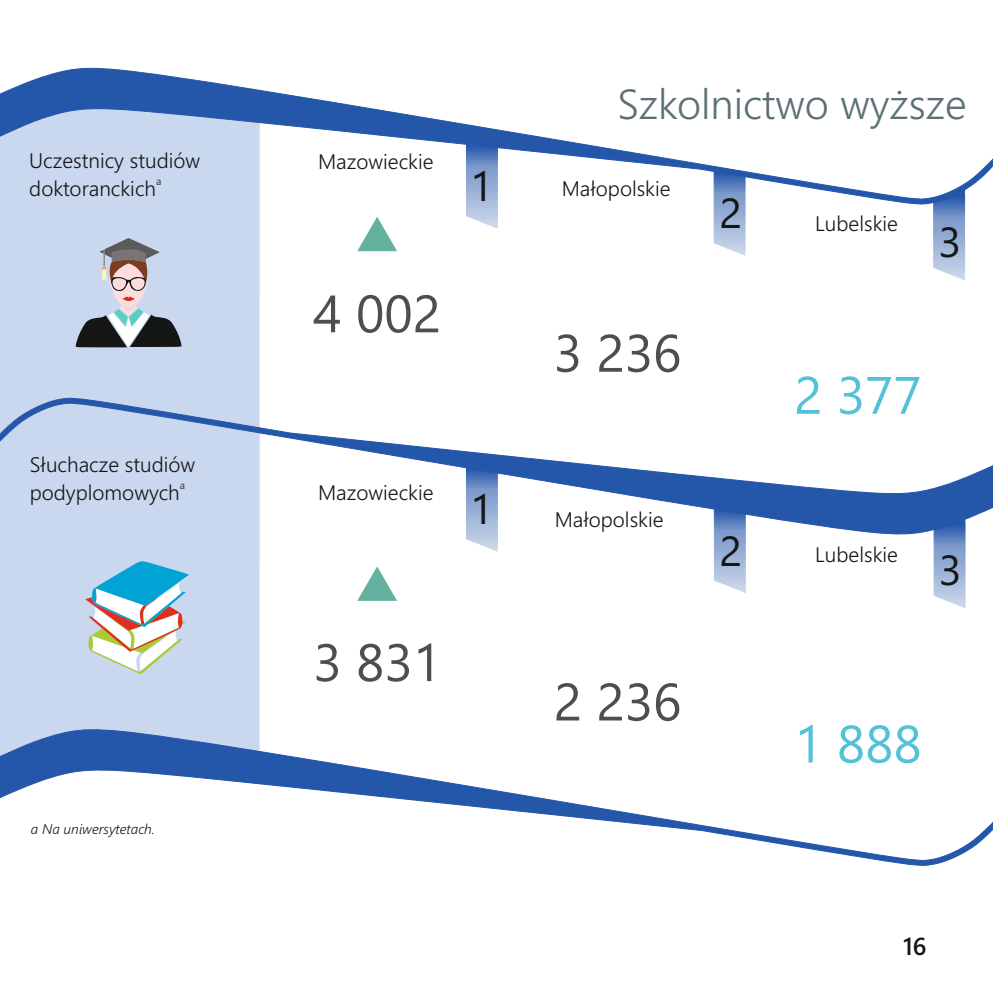
<style>
.page{position:relative;width:993px;height:993px;background:#fff}
.page>*{position:absolute;margin:0;border:0;box-sizing:border-box;transform-origin:0 0}
.t1{font:300 42px "Segoe UI";color:#5b7174}
.t2{font:600 24.5px "Segoe UI";color:#151616}
.t3{font:300 21px "Segoe UI";color:#151616}
.t4{font:italic 300 14px "Segoe UI";color:#151616}
.t5{font:300 10.5px "Segoe UI";color:#151616}
</style>
<div class="page">
<div style="left:0;top:535px;width:259px;height:193px;background:#c9d8ef"></div>
<div style="left:0;top:204px;width:259px;height:193px;background:#c9d8ef"></div>
<svg style="left:0;top:397px;width:966px;height:138px;fill:#c9d8ef"></svg>
<svg style="left:290px;top:435px;width:702px;height:99px"></svg>
<svg style="left:0;top:728px;width:992px;height:137px"></svg>
<svg style="left:0;top:729px;width:702px;height:98px"></svg>
<svg style="left:0;top:67px;width:992px;height:137px"></svg>
<svg style="left:0;top:68px;width:712px;height:100px"></svg>
<svg style="left:75px;top:238px;width:107px;height:109px;background:#a2a7b2"></svg>
<svg style="left:85px;top:560px;width:104px;height:114px"></svg>
<svg style="left:357px;top:217px;width:40px;height:34px"></svg>
<svg style="left:358px;top:566px;width:39px;height:34px"></svg>
<svg style="left:465px;top:144px;width:33px;height:85px;background:#94acd4"></svg>
<svg style="left:712px;top:171px;width:33px;height:85px;background:#96aed5"></svg>
<svg style="left:465px;top:466px;width:33px;height:86px;background:#93abd4"></svg>
<svg style="left:713px;top:508px;width:33px;height:85px;background:#93abd4"></svg>
<svg style="left:796px;top:397px;width:23px;height:16px"></svg>
<svg style="left:867px;top:397px;width:52px;height:16px"></svg>
<svg style="left:799px;top:728px;width:13px;height:34px"></svg>
<svg style="left:839px;top:728px;width:79px;height:34px"></svg>
<svg style="left:932px;top:188px;width:33px;height:93px;background:#94acd5"></svg>
<svg style="left:932px;top:516px;width:33px;height:92px;background:#8ba5d1"></svg>
<svg style="left:839px;top:397px;width:22px;height:17px"></svg>
<p class="t3" style="left:29px;top:152px;width:172px">Uczestnicy studiów</p>
<p class="t5" style="left:156px;top:177px;width:7px">a</p>
<p class="t3" style="left:29px;top:180px;width:128px">doktoranckich</p>
<p class="t3" style="left:30px;top:456px;width:167px">Słuchacze studiów</p>
<p class="t5" style="left:180px;top:481px;width:7px">a</p>
<p class="t3" style="left:30px;top:484px;width:151px">podyplomowych</p>
<p class="t3" style="left:318px;top:154px;width:117px">Mazowieckie</p>
<p class="t3" style="left:318px;top:484px;width:117px">Mazowieckie</p>
<p class="t4" style="left:31px;top:823px;width:126px">a Na uniwersytetach.</p>
<h1 class="t1" style="left:617px;top:88px;width:351px">Szkolnictwo wyższe</h1>
<p class="t3" style="left:561px;top:180px;width:110px">Małopolskie</p>
<p class="t3" style="left:554px;top:511px;width:110px">Małopolskie</p>
<p class="t3" style="left:815px;top:216px;width:84px">Lubelskie</p>
<p class="t3" style="left:815px;top:547px;width:84px">Lubelskie</p>
<p class="t2" style="left:902px;top:936px;width:25px">16</p>
</div>
